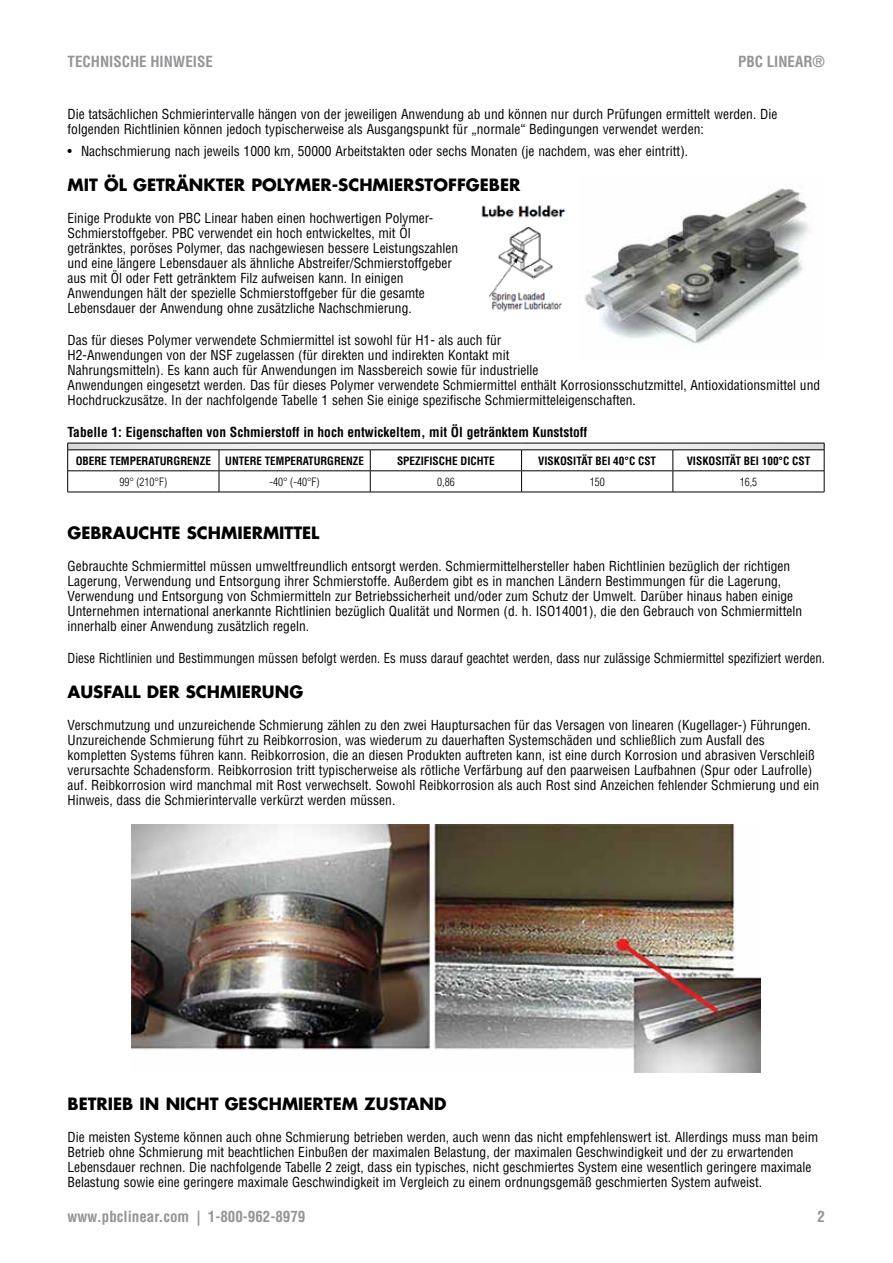
<style>
.page{position:relative;width:893px;height:1263px;background:#fff}
.page>*{position:absolute;margin:0;border:0;box-sizing:border-box;transform-origin:0 0}
.t1{font:700 16.5px "Futura";color:#000}
.t2{font:700 condensed 15px "Helvetica";color:#939598}
.t3{font:condensed 13.5px/15px "Helvetica";color:#000}
.t4{font:condensed 13.5px "Helvetica";color:#000;scale:.95 1}
.t5{font:700 condensed 13.5px "Helvetica";color:#000}
.t6{font:700 condensed 11.25px "Helvetica";color:#000}
.t7{font:300 condensed 11.25px "Helvetica";color:#000}
</style>
<div class="page">
<svg style="left:68px;top:444px;width:756px;height:6px"></svg>
<hr style="left:68px;top:443px;width:151px;height:1px;background:#000">
<hr style="left:219px;top:443px;width:151px;height:1px;background:#000">
<hr style="left:370px;top:443px;width:152px;height:1px;background:#000">
<hr style="left:522px;top:443px;width:151px;height:1px;background:#000">
<hr style="left:673px;top:443px;width:151px;height:1px;background:#000">
<hr style="left:68px;top:450px;width:151px;height:1px;background:#000">
<hr style="left:219px;top:450px;width:151px;height:1px;background:#000">
<hr style="left:370px;top:450px;width:152px;height:1px;background:#000">
<hr style="left:522px;top:450px;width:151px;height:1px;background:#000">
<hr style="left:673px;top:450px;width:151px;height:1px;background:#000">
<svg style="left:67px;top:443px;width:1px;height:49px"></svg>
<svg style="left:219px;top:450px;width:1px;height:42px"></svg>
<svg style="left:370px;top:450px;width:1px;height:42px"></svg>
<svg style="left:521px;top:450px;width:1px;height:42px"></svg>
<svg style="left:673px;top:450px;width:1px;height:42px"></svg>
<svg style="left:824px;top:443px;width:1px;height:49px"></svg>
<hr style="left:68px;top:492px;width:151px;height:1px;background:#000">
<hr style="left:219px;top:492px;width:151px;height:1px;background:#000">
<hr style="left:370px;top:492px;width:152px;height:1px;background:#000">
<hr style="left:522px;top:492px;width:151px;height:1px;background:#000">
<hr style="left:673px;top:492px;width:151px;height:1px;background:#000">
<hr style="left:68px;top:470px;width:151px;height:1px;background:#000">
<hr style="left:219px;top:470px;width:151px;height:1px;background:#000">
<hr style="left:370px;top:470px;width:152px;height:1px;background:#000">
<hr style="left:522px;top:470px;width:151px;height:1px;background:#000">
<hr style="left:673px;top:470px;width:151px;height:1px;background:#000">
<img style="left:585px;top:186px;width:226px;height:159px">
<img style="left:481px;top:205px;width:85px;height:107px">
<img style="left:131px;top:824px;width:630px;height:249px">
<p class="t2" style="left:68px;top:53px;width:147px">TECHNISCHE HINWEISE</p>
<p class="t2" style="left:738px;top:53px;width:89px">PBC LINEAR®</p>
<p class="t3" style="left:68px;top:106px;width:711px">Die tatsächlichen Schmierintervalle hängen von der jeweiligen Anwendung ab und können nur durch Prüfungen ermittelt werden. Die folgenden Richtlinien können jedoch typischerweise als Ausgangspunkt für „normale“ Bedingungen verwendet werden:</p>
<p class="t3" style="left:68px;top:143px;width:622px">• Nachschmierung nach jeweils 1000 km, 50000 Arbeitstakten oder sechs Monaten (je nachdem, was eher eintritt).</p>
<p class="t1" style="left:68px;top:174px;width:454px">MIT ÖL GETRÄNKTER POLYMER-SCHMIERSTOFFGEBER</p>
<p class="t3" style="left:68px;top:210px;width:392px">Einige Produkte von PBC Linear haben einen hochwertigen Polymer-Schmierstoffgeber. PBC verwendet ein hoch entwickeltes, mit Öl getränktes, poröses Polymer, das nachgewiesen bessere Leistungszahlen und eine längere Lebensdauer als ähnliche Abstreifer/Schmierstoffgeber aus mit Öl oder Fett getränktem Filz aufweisen kann. In einigen Anwendungen hält der spezielle Schmierstoffgeber für die gesamte Lebensdauer der Anwendung ohne zusätzliche Nachschmierung.</p>
<p class="t3" style="left:68px;top:332px;width:754px">Das für dieses Polymer verwendete Schmiermittel ist sowohl für H1- als auch für<br>H2-Anwendungen von der NSF zugelassen (für direkten und indirekten Kontakt mit<br>Nahrungsmitteln). Es kann auch für Anwendungen im Nassbereich sowie für industrielle<br>Anwendungen eingesetzt werden. Das für dieses Polymer verwendete Schmiermittel enthält Korrosionsschutzmittel, Antioxidationsmittel und Hochdruckzusätze. In der nachfolgende Tabelle 1 sehen Sie einige spezifische Schmiermitteleigenschaften.</p>
<p class="t5" style="left:68px;top:423px;width:521px">Tabelle 1: Eigenschaften von Schmierstoff in hoch entwickeltem, mit Öl getränktem Kunststoff</p>
<p class="t6" style="left:76px;top:454px;width:137px">OBERE TEMPERATURGRENZE</p>
<p class="t6" style="left:225px;top:454px;width:140px">UNTERE TEMPERATURGRENZE</p>
<p class="t6" style="left:397px;top:454px;width:99px">SPEZIFISCHE DICHTE</p>
<p class="t6" style="left:538px;top:454px;width:120px">VISKOSITÄT BEI 40°C CST</p>
<p class="t6" style="left:687px;top:454px;width:125px">VISKOSITÄT BEI 100°C CST</p>
<p class="t7" style="left:119px;top:475px;width:49px">99° (210°F)</p>
<p class="t7" style="left:269px;top:475px;width:52px">-40° (-40°F)</p>
<p class="t7" style="left:437px;top:475px;width:19px">0,86</p>
<p class="t7" style="left:590px;top:475px;width:16px">150</p>
<p class="t7" style="left:740px;top:475px;width:19px">16,5</p>
<p class="t1" style="left:68px;top:522px;width:253px">GEBRAUCHTE SCHMIERMITTEL</p>
<p class="t3" style="left:68px;top:559px;width:736px">Gebrauchte Schmiermittel müssen umweltfreundlich entsorgt werden. Schmiermittelhersteller haben Richtlinien bezüglich der richtigen Lagerung, Verwendung und Entsorgung ihrer Schmierstoffe. Außerdem gibt es in manchen Ländern Bestimmungen für die Lagerung, Verwendung und Entsorgung von Schmiermitteln zur Betriebssicherheit und/oder zum Schutz der Umwelt. Darüber hinaus haben einige Unternehmen international anerkannte Richtlinien bezüglich Qualität und Normen (d. h. ISO14001), die den Gebrauch von Schmiermitteln innerhalb einer Anwendung zusätzlich regeln.</p>
<p class="t4" style="left:68px;top:650px;width:799px">Diese Richtlinien und Bestimmungen müssen befolgt werden. Es muss darauf geachtet werden, dass nur zulässige Schmiermittel spezifiziert werden.</p>
<p class="t1" style="left:68px;top:681px;width:237px">AUSFALL DER SCHMIERUNG</p>
<p class="t3" style="left:68px;top:718px;width:753px">Verschmutzung und unzureichende Schmierung zählen zu den zwei Hauptursachen für das Versagen von linearen (Kugellager-) Führungen.<br>Unzureichende Schmierung führt zu Reibkorrosion, was wiederum zu dauerhaften Systemschäden und schließlich zum Ausfall des kompletten Systems führen kann. Reibkorrosion, die an diesen Produkten auftreten kann, ist eine durch Korrosion und abrasiven Verschleiß verursachte Schadensform. Reibkorrosion tritt typischerweise als rötliche Verfärbung auf den paarweisen Laufbahnen (Spur oder Laufrolle) auf. Reibkorrosion wird manchmal mit Rost verwechselt. Sowohl Reibkorrosion als auch Rost sind Anzeichen fehlender Schmierung und ein Hinweis, dass die Schmierintervalle verkürzt werden müssen.</p>
<p class="t1" style="left:68px;top:1093px;width:380px">BETRIEB IN NICHT GESCHMIERTEM ZUSTAND</p>
<p class="t3" style="left:68px;top:1130px;width:752px">Die meisten Systeme können auch ohne Schmierung betrieben werden, auch wenn das nicht empfehlenswert ist. Allerdings muss man beim Betrieb ohne Schmierung mit beachtlichen Einbußen der maximalen Belastung, der maximalen Geschwindigkeit und der zu erwartenden Lebensdauer rechnen. Die nachfolgende Tabelle 2 zeigt, dass ein typisches, nicht geschmiertes System eine wesentlich geringere maximale Belastung sowie eine geringere maximale Geschwindigkeit im Vergleich zu einem ordnungsgemäß geschmierten System aufweist.</p>
<p class="t2" style="left:68px;top:1207px;width:239px">www.pbclinear.com | 1-800-962-8979</p>
<p class="t2" style="left:818px;top:1207px;width:9px">2</p>
</div>
